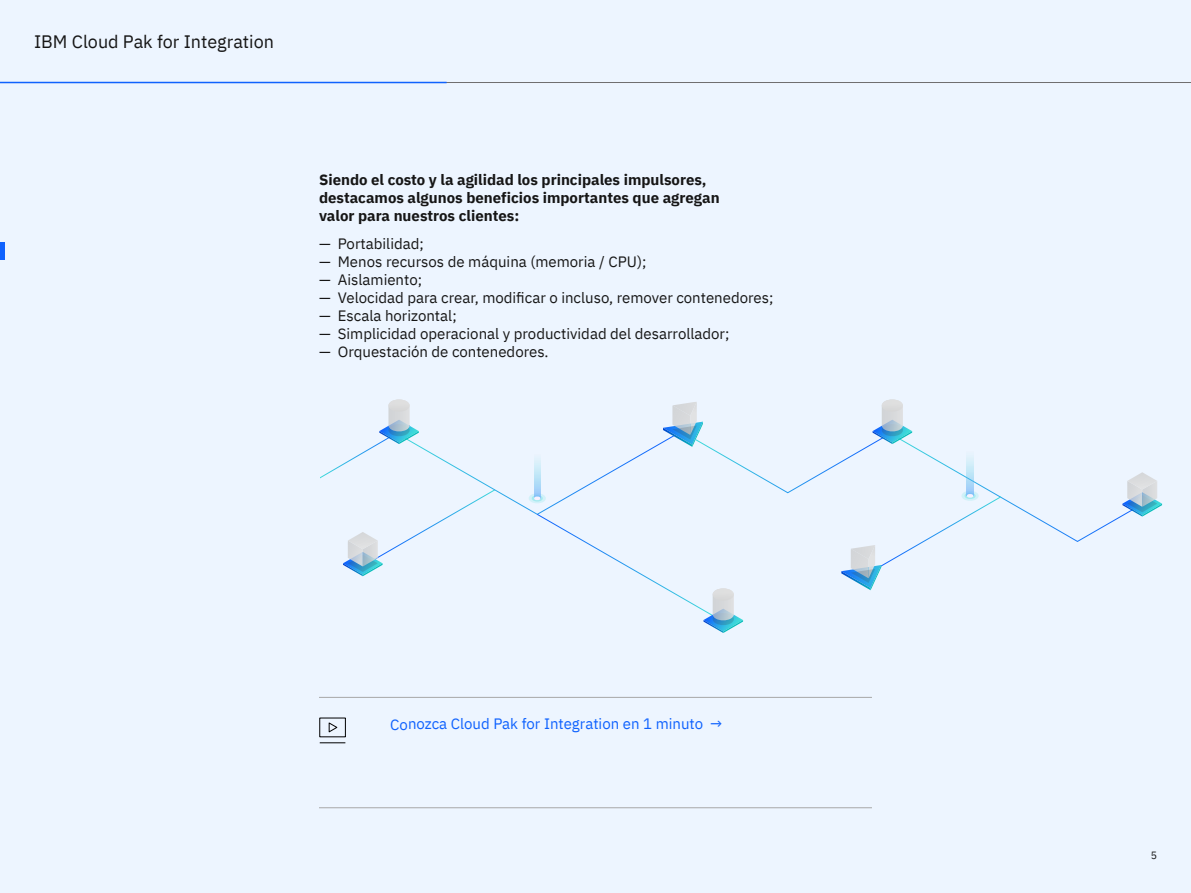
<style>
.page{position:relative;width:1191px;height:893px;background:#edf5ff}
.page>*{position:absolute;margin:0;border:0;box-sizing:border-box;transform-origin:0 0}
.t1{font:18px "IBM Plex Sans";color:#161616}
.t2{font:15px "IBM Plex Sans";color:#161616}
.t3{font:700 15px/18px "IBM Plex Sans";color:#161616}
.t4{font:15px "IBM Plex Sans";color:#0f62fe}
.t5{font:10.5px "IBM Plex Sans";color:#161616}
</style>
<div class="page">
<hr style="left:0;top:82px;width:1191px;height:1px;background:#706f70">
<hr style="left:319px;top:697px;width:553px;height:1px;background:#a8a8a8">
<hr style="left:319px;top:807px;width:553px;height:1px;background:#a8a8a8">
<hr style="left:0;top:82px;width:446px;height:1px;background:#0f62fe">
<hr style="left:0;top:242px;width:4px;height:17px;background:#0f62fe">
<svg style="left:320px;top:399px;width:842px;height:234px"></svg>
<svg style="left:319px;top:717px;width:27px;height:26px"></svg>
<p class="t1" style="left:34px;top:28px;width:241px">IBM Cloud Pak for Integration</p>
<p class="t3" style="left:319px;top:169px;width:402px">Siendo el costo y la agilidad los principales impulsores, destacamos algunos beneficios importantes que agregan valor para nuestros clientes:</p>
<p class="t2" style="left:319px;top:232px;width:106px">— Portabilidad;</p>
<p class="t2" style="left:319px;top:250px;width:329px">— Menos recursos de máquina (memoria / CPU);</p>
<p class="t2" style="left:319px;top:268px;width:105px">— Aislamiento;</p>
<p class="t2" style="left:319px;top:286px;width:456px">— Velocidad para crear, modificar o incluso, remover contenedores;</p>
<p class="t2" style="left:319px;top:304px;width:139px">— Escala horizontal;</p>
<p class="t2" style="left:319px;top:322px;width:412px">— Simplicidad operacional y productividad del desarrollador;</p>
<p class="t2" style="left:319px;top:340px;width:231px">— Orquestación de contenedores.</p>
<p class="t4" style="left:390px;top:712px;width:334px">Conozca Cloud Pak for Integration en 1 minuto →</p>
<p class="t5" style="left:1150px;top:847px;width:8px">5</p>
</div>
